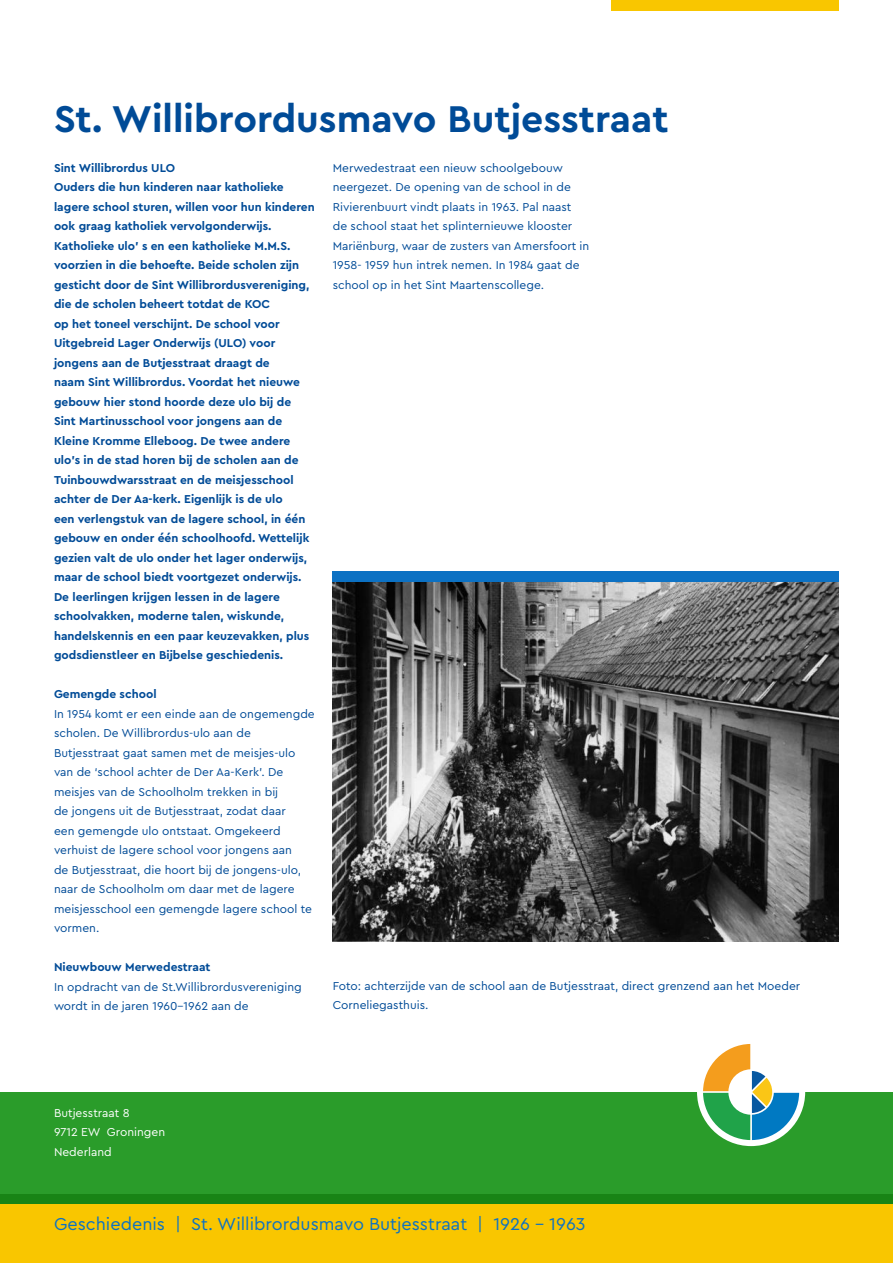
<style>
.page{position:relative;width:893px;height:1263px;background:#fff}
.page>*{position:absolute;margin:0;border:0;box-sizing:border-box;transform-origin:0 0}
.t1{font:700 39px "Cera Pro";color:#004b97}
.t2{font:18px "Cera Pro";color:#0c71c3}
.t3{font:700 12px/19.5px "Cera Pro";color:#004b97}
.t4{font:12px/19.5px "Cera Pro";color:#004b97}
.t5{font:12px "Cera Pro";color:#fff}
</style>
<div class="page">
<div style="left:0;top:1092px;width:893px;height:102px;background:#2a9c2a"></div>
<div style="left:0;top:1194px;width:893px;height:10px;background:#188415"></div>
<div style="left:0;top:1204px;width:893px;height:59px;background:#f9c600"></div>
<div style="left:611px;top:0;width:228px;height:11px;background:#f9c600"></div>
<div style="left:697px;top:1038px;width:108px;height:108px;background:#fff;border-radius:50%"></div>
<svg style="left:703px;top:1044px;width:96px;height:96px"></svg>
<img style="left:333px;top:582px;width:506px;height:359px">
<div style="left:333px;top:572px;width:506px;height:10px;background:#0c71c3"></div>
<p class="t1" style="left:54px;top:93px;width:616px">St. Willibrordusmavo Butjesstraat</p>
<p class="t3" style="left:54px;top:157px;width:123px">Sint Willibrordus ULO</p>
<p class="t3" style="left:54px;top:177px;width:262px">Ouders die hun kinderen naar katholieke lagere school sturen, willen voor hun kinderen ook graag katholiek vervolgonderwijs.<br>Katholieke ulo’ s en een katholieke M.M.S. voorzien in die behoefte. Beide scholen zijn gesticht door de Sint Willibrordusvereniging, die de scholen beheert totdat de KOC<br>op het toneel verschijnt. De school voor Uitgebreid Lager Onderwijs (ULO) voor jongens aan de Butjesstraat draagt de<br>naam Sint Willibrordus. Voordat het nieuwe gebouw hier stond hoorde deze ulo bij de Sint Martinusschool voor jongens aan de Kleine Kromme Elleboog. De twee andere ulo’s in de stad horen bij de scholen aan de Tuinbouwdwarsstraat en de meisjesschool achter de Der Aa-kerk. Eigenlijk is de ulo<br>een verlengstuk van de lagere school, in één gebouw en onder één schoolhoofd. Wettelijk gezien valt de ulo onder het lager onderwijs, maar de school biedt voortgezet onderwijs.<br>De leerlingen krijgen lessen in de lagere schoolvakken, moderne talen, wiskunde, handelskennis en een paar keuzevakken, plus godsdienstleer en Bijbelse geschiedenis.</p>
<p class="t3" style="left:54px;top:684px;width:104px">Gemengde school</p>
<p class="t4" style="left:54px;top:703px;width:262px">In 1954 komt er een einde aan de ongemengde scholen. De Willibrordus-ulo aan de Butjesstraat gaat samen met de meisjes-ulo van de ‘school achter de Der Aa-Kerk’. De meisjes van de Schoolholm trekken in bij<br>de jongens uit de Butjesstraat, zodat daar<br>een gemengde ulo ontstaat. Omgekeerd verhuist de lagere school voor jongens aan<br>de Butjesstraat, die hoort bij de jongens-ulo, naar de Schoolholm om daar met de lagere meisjesschool een gemengde lagere school te vormen.</p>
<p class="t3" style="left:54px;top:957px;width:158px">Nieuwbouw Merwedestraat</p>
<p class="t4" style="left:54px;top:976px;width:249px">In opdracht van de St.Willibrordusvereniging wordt in de jaren 1960-1962 aan de</p>
<p class="t4" style="left:333px;top:157px;width:258px">Merwedestraat een nieuw schoolgebouw neergezet. De opening van de school in de Rivierenbuurt vindt plaats in 1963. Pal naast<br>de school staat het splinternieuwe klooster Mariënburg, waar de zusters van Amersfoort in 1958- 1959 hun intrek nemen. In 1984 gaat de school op in het Sint Maartenscollege.</p>
<p class="t4" style="left:333px;top:975px;width:469px">Foto: achterzijde van de school aan de Butjesstraat, direct grenzend aan het Moeder<br>Corneliegasthuis.</p>
<p class="t5" style="left:54px;top:1105px;width:77px">Butjesstraat 8</p>
<p class="t5" style="left:54px;top:1124px;width:113px">9712 EW Groningen</p>
<p class="t5" style="left:54px;top:1144px;width:59px">Nederland</p>
<p class="t2" style="left:54px;top:1211px;width:533px">Geschiedenis | St. Willibrordusmavo Butjesstraat | 1926 - 1963</p>
</div>
